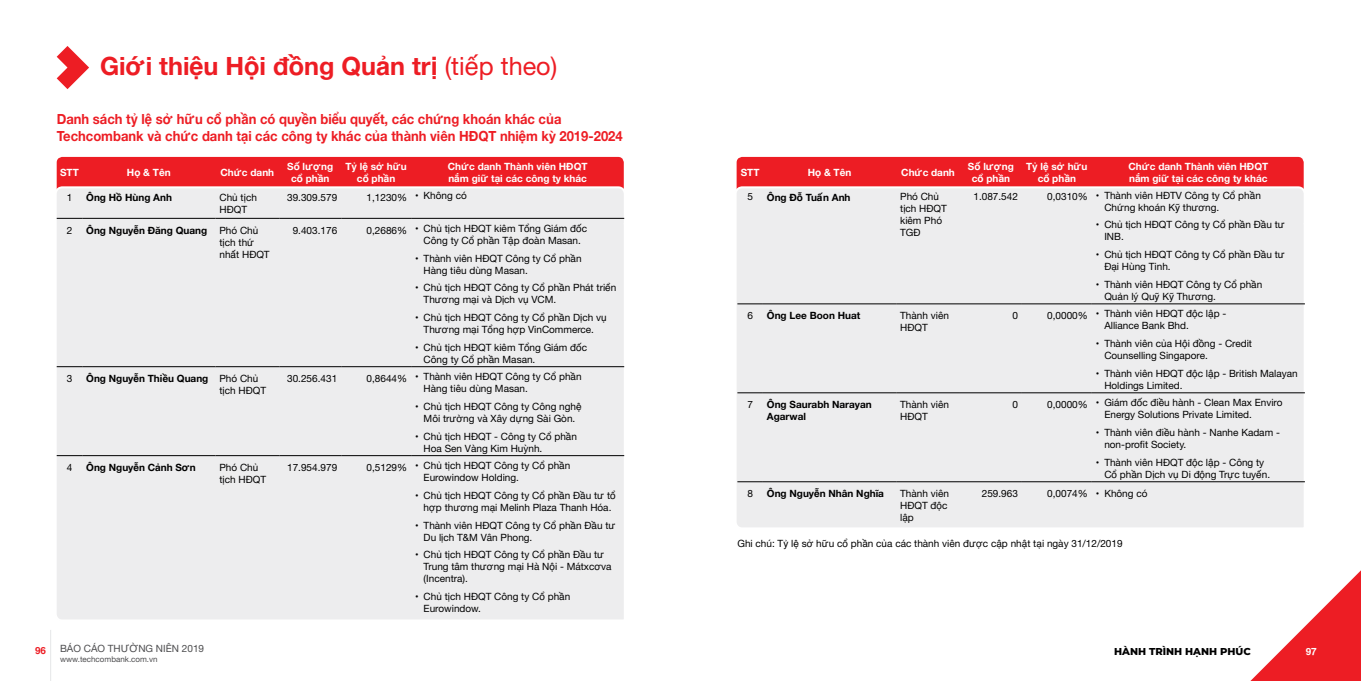
<style>
.page{position:relative;width:1361px;height:681px;background:#fff}
.page>*{position:absolute;margin:0;border:0;box-sizing:border-box;transform-origin:0 0}
.t1{font:700 25.2px "Helvetica Neue";color:#ed1d24}
.t2{font:700 14px/16.8px "Helvetica Neue";color:#ed1d24;scale:.93 1}
.t3{font:10px/12px "Helvetica Neue";color:#000}
.t4{font:700 10px/12px "Helvetica Neue";color:#fff;text-align:center}
.t5{font:700 10px/11.8px "Helvetica Neue";color:#000}
.t6{font:10px "Helvetica Neue";color:#4d4d4f}
.t7{font:800 10px "Montserrat";color:#000}
.t8{font:700 10px "SFU Helvetica";color:#ed1d24}
.t9{font:700 10px "SFU Helvetica";color:#fff}
.t10{font:8px "Helvetica Neue";color:#4d4d4f}
.s1{font-weight:400}
.s2{font-weight:700}
</style>
<div class="page">
<div style="left:57px;top:157px;width:567px;height:43px;background:#ed1d24;border-radius:6px"></div>
<div style="left:56px;top:185px;width:569px;height:434px;background:#ededee"></div>
<svg style="left:57px;top:218px;width:25px;height:1px"></svg>
<hr style="left:82px;top:218px;width:133px;height:1px;background:#000">
<hr style="left:215px;top:218px;width:64px;height:1px;background:#000">
<hr style="left:279px;top:218px;width:62px;height:1px;background:#000">
<hr style="left:341px;top:218px;width:70px;height:1px;background:#000">
<hr style="left:411px;top:218px;width:213px;height:1px;background:#000">
<svg style="left:57px;top:366px;width:25px;height:1px"></svg>
<hr style="left:82px;top:366px;width:133px;height:1px;background:#000">
<hr style="left:215px;top:366px;width:64px;height:1px;background:#000">
<hr style="left:279px;top:366px;width:62px;height:1px;background:#000">
<hr style="left:341px;top:366px;width:70px;height:1px;background:#000">
<hr style="left:411px;top:366px;width:213px;height:1px;background:#000">
<svg style="left:57px;top:455px;width:25px;height:1px"></svg>
<hr style="left:82px;top:455px;width:133px;height:1px;background:#000">
<hr style="left:215px;top:455px;width:64px;height:1px;background:#000">
<hr style="left:279px;top:455px;width:62px;height:1px;background:#000">
<hr style="left:341px;top:455px;width:70px;height:1px;background:#000">
<hr style="left:411px;top:455px;width:213px;height:1px;background:#000">
<div style="left:736px;top:157px;width:567px;height:43px;background:#ed1d24;border-radius:6px"></div>
<div style="left:736px;top:185px;width:569px;height:342px;background:#ededee"></div>
<svg style="left:737px;top:303px;width:26px;height:1px"></svg>
<hr style="left:763px;top:303px;width:133px;height:1px;background:#000">
<hr style="left:896px;top:303px;width:64px;height:1px;background:#000">
<hr style="left:960px;top:303px;width:62px;height:1px;background:#000">
<hr style="left:1022px;top:303px;width:70px;height:1px;background:#000">
<hr style="left:1092px;top:303px;width:213px;height:1px;background:#000">
<svg style="left:737px;top:392px;width:26px;height:1px"></svg>
<hr style="left:763px;top:392px;width:133px;height:1px;background:#000">
<hr style="left:896px;top:392px;width:64px;height:1px;background:#000">
<hr style="left:960px;top:392px;width:62px;height:1px;background:#000">
<hr style="left:1022px;top:392px;width:70px;height:1px;background:#000">
<hr style="left:1092px;top:392px;width:213px;height:1px;background:#000">
<svg style="left:737px;top:481px;width:26px;height:1px"></svg>
<hr style="left:763px;top:481px;width:133px;height:1px;background:#000">
<hr style="left:896px;top:481px;width:64px;height:1px;background:#000">
<hr style="left:960px;top:481px;width:62px;height:1px;background:#000">
<hr style="left:1022px;top:481px;width:70px;height:1px;background:#000">
<hr style="left:1092px;top:481px;width:213px;height:1px;background:#000">
<svg style="left:57px;top:46px;width:32px;height:43px"></svg>
<svg style="left:1251px;top:570px;width:110px;height:110px"></svg>
<hr style="left:50px;top:629px;width:1px;height:51px;background:#e6e7e8">
<h1 class="t1" style="left:100px;top:46px;width:459px">Giới thiệu Hội đồng Quản trị <span class="s1">(tiếp theo)</span></h1>
<h2 class="t2" style="left:57px;top:111px;width:610px">Danh sách tỷ lệ sở hữu cổ phần có quyền biểu quyết, các chứng khoán khác của<br>Techcombank và chức danh tại các công ty khác của thành viên HĐQT nhiệm kỳ 2019-2024</h2>
<p class="t4" style="left:60px;top:167px;width:20px">STT</p>
<p class="t4" style="left:127px;top:167px;width:45px">Họ &amp; Tên</p>
<p class="t4" style="left:221px;top:167px;width:55px">Chức danh</p>
<p class="t4" style="left:287px;top:161px;width:47px">Số lượng cổ phần</p>
<p class="t4" style="left:345px;top:161px;width:63px">Tỷ lệ sở hữu cổ phần</p>
<p class="t4" style="left:448px;top:161px;width:141px;text-align:left">Chức danh Thành viên HĐQT nắm giữ tại các công ty khác</p>
<p class="t3" style="left:67px;top:191px;width:7px">1</p>
<p class="t5" style="left:86px;top:191px;width:87px">Ông Hồ Hùng Anh</p>
<p class="t3" style="left:219px;top:191px;width:39px">Chủ tịch<br>HĐQT</p>
<p class="t3" style="left:287px;top:191px;width:52px">39.309.579</p>
<p class="t3" style="left:366px;top:190px;width:102px">1,1230% • Không có</p>
<p class="t3" style="left:67px;top:224px;width:7px">2</p>
<p class="t3" style="left:219px;top:225px;width:52px;text-indent:-133px"><span class="s2">Ông Nguyễn Đăng Quang</span> Phó Chủ tịch thứ nhất HĐQT</p>
<p class="t3" style="left:293px;top:224px;width:46px">9.403.176</p>
<p class="t3" style="left:424px;top:223px;width:165px;text-indent:-57px">0,2686% • Chủ tịch HĐQT kiêm Tổng Giám đốc<br>Công ty Cổ phần Tập đoàn Masan.</p>
<p class="t3" style="left:424px;top:252px;width:160px;text-indent:-8px">• Thành viên HĐQT Công ty Cổ phần<br>Hàng tiêu dùng Masan.</p>
<p class="t3" style="left:424px;top:282px;width:194px;text-indent:-8px">• Chủ tịch HĐQT Công ty Cổ phần Phát triển<br>Thương mại và Dịch vụ VCM.</p>
<p class="t3" style="left:415px;top:312px;width:193px;text-align:center">• Chủ tịch HĐQT Công ty Cổ phần Dịch vụ<br>Thương mại Tổng hợp VinCommerce.</p>
<p class="t3" style="left:424px;top:341px;width:165px;text-indent:-8px">• Chủ tịch HĐQT kiêm Tổng Giám đốc<br>Công ty Cổ phần Masan.</p>
<p class="t3" style="left:67px;top:373px;width:7px">3</p>
<p class="t5" style="left:219px;top:373px;width:48px;text-indent:-133px">Ông Nguyễn Thiều Quang <span class="s1">Phó Chủ tịch HĐQT</span></p>
<p class="t3" style="left:287px;top:373px;width:52px">30.256.431</p>
<p class="t3" style="left:366px;top:371px;width:217px;text-align:center">0,8644% • Thành viên HĐQT Công ty Cổ phần<br>Hàng tiêu dùng Masan.</p>
<p class="t3" style="left:415px;top:401px;width:168px;text-align:center">• Chủ tịch HĐQT Công ty Công nghệ<br>Môi trường và Xây dựng Sài Gòn.</p>
<p class="t3" style="left:424px;top:430px;width:155px;text-indent:-8px">• Chủ tịch HĐQT - Công ty Cổ phần<br>Hoa Sen Vàng Kim Huỳnh.</p>
<p class="t3" style="left:67px;top:461px;width:7px">4</p>
<p class="t5" style="left:86px;top:461px;width:111px">Ông Nguyễn Cảnh Sơn</p>
<p class="t3" style="left:219px;top:461px;width:48px">Phó Chủ tịch HĐQT</p>
<p class="t3" style="left:287px;top:461px;width:52px">17.954.979</p>
<p class="t3" style="left:366px;top:460px;width:205px;text-align:center">0,5129% • Chủ tịch HĐQT Công ty Cổ phần<br>Eurowindow Holding.</p>
<p class="t3" style="left:415px;top:489px;width:202px;text-align:center">• Chủ tịch HĐQT Công ty Cổ phần Đầu tư tổ hợp thương mại Melinh Plaza Thanh Hóa.</p>
<p class="t3" style="left:424px;top:519px;width:193px;text-indent:-8px">• Thành viên HĐQT Công ty Cổ phần Đầu tư<br>Du lịch T&amp;M Vân Phong.</p>
<p class="t3" style="left:424px;top:549px;width:189px;text-indent:-8px">• Chủ tịch HĐQT Công ty Cổ phần Đầu tư<br>Trung tâm thương mại Hà Nội - Mátxcơva (Incentra).</p>
<p class="t3" style="left:424px;top:590px;width:148px;text-indent:-8px">• Chủ tịch HĐQT Công ty Cổ phần<br>Eurowindow.</p>
<p class="t4" style="left:741px;top:166px;width:20px">STT</p>
<p class="t4" style="left:807px;top:166px;width:45px">Họ &amp; Tên</p>
<p class="t4" style="left:901px;top:166px;width:55px">Chức danh</p>
<p class="t4" style="left:968px;top:160px;width:47px">Số lượng cổ phần</p>
<p class="t4" style="left:1026px;top:160px;width:63px">Tỷ lệ sở hữu cổ phần</p>
<p class="t4" style="left:1128px;top:160px;width:141px;text-align:left">Chức danh Thành viên HĐQT nắm giữ tại các công ty khác</p>
<p class="t3" style="left:747px;top:191px;width:7px">5</p>
<p class="t5" style="left:767px;top:191px;width:85px">Ông Đỗ Tuấn Anh</p>
<p class="t3" style="left:900px;top:191px;width:48px">Phó Chủ tịch HĐQT kiêm Phó<br>TGĐ</p>
<p class="t3" style="left:973px;top:191px;width:46px">1.087.542</p>
<p class="t3" style="left:1104px;top:190px;width:158px;text-indent:-57px">0,0310% • Thành viên HĐTV Công ty Cổ phần<br>Chứng khoán Kỹ thương.</p>
<p class="t3" style="left:1104px;top:219px;width:182px;text-indent:-8px">• Chủ tịch HĐQT Công ty Cổ phần Đầu tư<br>INB.</p>
<p class="t3" style="left:1104px;top:249px;width:182px;text-indent:-8px">• Chủ tịch HĐQT Công ty Cổ phần Đầu tư<br>Đại Hùng Tinh.</p>
<p class="t3" style="left:1104px;top:279px;width:160px;text-indent:-8px">• Thành viên HĐQT Công ty Cổ phần<br>Quản lý Quỹ Kỹ Thương.</p>
<p class="t3" style="left:747px;top:310px;width:7px">6</p>
<p class="t5" style="left:767px;top:310px;width:95px">Ông Lee Boon Huat</p>
<p class="t3" style="left:900px;top:310px;width:50px">Thành viên<br>HĐQT</p>
<p class="t3" style="left:1012px;top:310px;width:7px">0</p>
<p class="t3" style="left:1104px;top:308px;width:123px;text-indent:-57px">0,0000% • Thành viên HĐQT độc lập -<br>Alliance Bank Bhd.</p>
<p class="t3" style="left:1104px;top:338px;width:149px;text-indent:-8px">• Thành viên của Hội đồng - Credit<br>Counselling Singapore.</p>
<p class="t3" style="left:1104px;top:367px;width:195px;text-indent:-8px">• Thành viên HĐQT độc lập - British Malayan<br>Holdings Limited.</p>
<p class="t3" style="left:747px;top:399px;width:7px">7</p>
<p class="t5" style="left:767px;top:399px;width:106px">Ông Saurabh Narayan<br>Agarwal</p>
<p class="t3" style="left:900px;top:399px;width:50px">Thành viên<br>HĐQT</p>
<p class="t3" style="left:1012px;top:399px;width:7px">0</p>
<p class="t3" style="left:1104px;top:397px;width:180px;text-indent:-57px">0,0000% • Giám đốc điều hành - Clean Max Enviro<br>Energy Solutions Private Limited.</p>
<p class="t3" style="left:1104px;top:427px;width:177px;text-indent:-8px">• Thành viên điều hành - Nanhe Kadam - non-profit Society.</p>
<p class="t3" style="left:1104px;top:456px;width:167px;text-indent:-8px">• Thành viên HĐQT độc lập - Công ty<br>Cổ phần Dịch vụ Di động Trực tuyến.</p>
<p class="t3" style="left:747px;top:487px;width:7px">8</p>
<p class="t5" style="left:767px;top:488px;width:119px">Ông Nguyễn Nhân Nghĩa</p>
<p class="t3" style="left:900px;top:487px;width:50px">Thành viên<br>HĐQT độc lập</p>
<p class="t3" style="left:982px;top:487px;width:38px">259.963</p>
<p class="t3" style="left:1047px;top:487px;width:102px">0,0074% • Không có</p>
<p class="t3" style="left:737px;top:537px;width:387px">Ghi chú: Tỷ lệ sở hữu cổ phần của các thành viên được cập nhật tại ngày 31/12/2019</p>
<p class="t8" style="left:35px;top:642px;width:13px">96</p>
<p class="t6" style="left:60px;top:641px;width:146px">BÁO CÁO THƯỜNG NIÊN 2019</p>
<p class="t7" style="left:1114px;top:643px;width:138px">HÀNH TRÌNH HẠNH PHÚC</p>
<p class="t9" style="left:1305px;top:642px;width:13px">97</p>
<p class="t10" style="left:60px;top:653px;width:99px">www.techcombank.com.vn</p>
</div>
